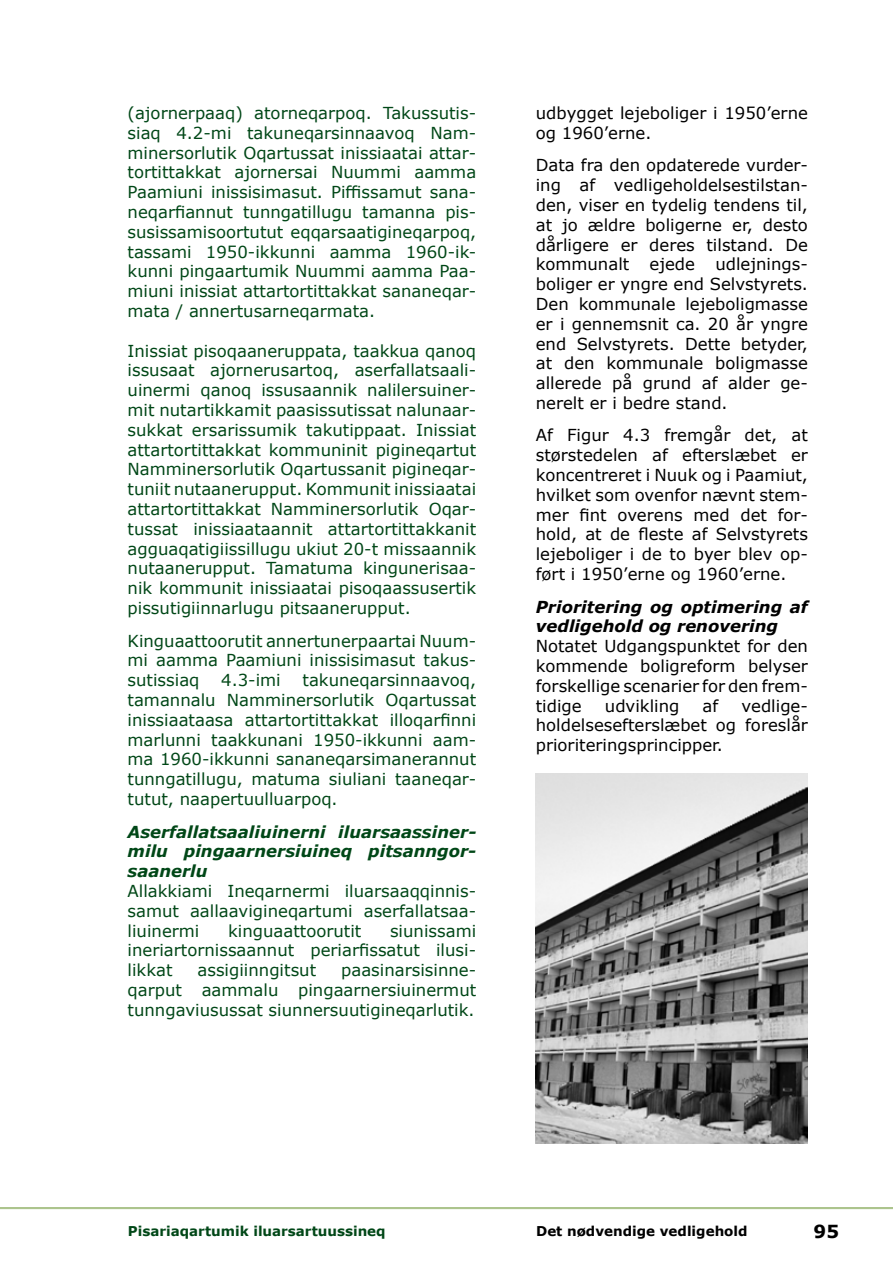
<style>
.page{position:relative;width:893px;height:1263px;background:#fff}
.page>*{position:absolute;margin:0;border:0;box-sizing:border-box;transform-origin:0 0}
.t1{font:700 18px "Verdana";color:#000}
.t2{font:16.5px/19.8px "Verdana";color:#004717;text-align:justify}
.t3{font:16.5px/19.8px "Verdana";color:#000;text-align:justify}
.t4{font:italic 700 16.5px/19.8px "Verdana";color:#004717;text-align:justify}
.t5{font:italic 700 16.5px/19.8px "Verdana";color:#000}
.t6{font:700 13.5px "Verdana";color:#004717}
.t7{font:700 13.5px "Verdana";color:#000}
</style>
<div class="page">
<hr style="left:0;top:1207px;width:893px;height:2px;background:#acc48d">
<img style="left:536px;top:774px;width:272px;height:370px">
<p class="t2" style="left:128px;top:103px;width:350px">(ajornerpaaq) atorneqarpoq. Takussutis&shy;siaq 4.2-mi takuneqarsinnaavoq Nam&shy;minersorlutik Oqartussat inissiaatai attar&shy;tortittakkat ajornersai Nuummi aamma Paamiuni inissisimasut. Piffissamut sana&shy;neqarfiannut tunngatillugu tamanna pis&shy;susissamisoortutut eqqarsaatigineqarpoq, tassami 1950-ikkunni aamma 1960-ik&shy;kunni pingaartumik Nuummi aamma Paa&shy;miuni inissiat attartortittakkat sananeqar&shy;mata / annertusarneqarmata.</p>
<p class="t2" style="left:128px;top:340px;width:350px">Inissiat pisoqaaneruppata, taakkua qanoq issusaat ajornerusartoq, aserfallatsaali&shy;uinermi qanoq issusaannik nalilersuiner&shy;mit nutartikkamit paasissutissat nalunaar&shy;sukkat ersarissumik takutippaat. Inissiat attartortittakkat kommuninit pigineqartut Namminersorlutik Oqartussanit pigineqar&shy;tuniit nutaanerupput. Kommunit inissiaatai attartortittakkat Namminersorlutik Oqar&shy;tussat inissiaataannit attartortittakkanit agguaqatigiissillugu ukiut 20-t missaannik nutaanerupput. Tamatuma kingunerisaa&shy;nik kommunit inissiaatai pisoqaassusertik pissutigiinnarlugu pitsaanerupput.</p>
<p class="t2" style="left:128px;top:630px;width:350px">Kinguaattoorutit annertunerpaartai Nuum&shy;mi aamma Paamiuni inissisimasut takus&shy;sutissiaq</p>
<p class="t2" style="left:128px;top:670px;width:350px;text-indent:175px">takuneqarsinnaavoq, tamannalu Namminersorlutik Oqartussat inissiaataasa attartortittakkat illoqarfinni marlunni taakkunani 1950-ikkunni aam&shy;ma 1960-ikkunni sananeqarsimanerannut tunngatillugu, matuma siuliani taaneqar&shy;tutut, naapertuulluarpoq.</p>
<p class="t4" style="left:128px;top:821px;width:350px">Aserfallatsaaliuinerni iluarsaassiner&shy;milu pingaarnersiuineq pitsanngor&shy;saanerlu</p>
<p class="t2" style="left:128px;top:881px;width:350px">Allakkiami Ineqarnermi iluarsaaqqinnis&shy;samut aallaavigineqartumi aserfallatsaa&shy;liuinermi</p>
<p class="t2" style="left:221px;top:670px;width:61px">4.3-imi</p>
<p class="t2" style="left:228px;top:920px;width:135px">kinguaattoorutit</p>
<p class="t2" style="left:128px;top:920px;width:350px;text-indent:262px">siunissami ineriartornissaannut periarfissatut ilusi&shy;likkat</p>
<p class="t2" style="left:128px;top:960px;width:350px;text-indent:214px">paasinarsisinne&shy;qarput aammalu pingaarnersiuinermut tunngaviusussat siunnersuutigineqarlutik.</p>
<p class="t2" style="left:197px;top:960px;width:120px">assigiinngitsut</p>
<p class="t3" style="left:536px;top:103px;width:274px">udbygget lejeboliger i 1950’erne og 1960’erne.</p>
<p class="t3" style="left:536px;top:155px;width:274px">Data fra den opdaterede vurder&shy;ing af vedligeholdelsestilstan&shy;den, viser en tydelig tendens til, at jo ældre boligerne er, desto dårligere er deres tilstand. De kommunalt ejede udlejnings&shy;boliger er yngre end Selvstyrets.<br>Den kommunale lejeboligmasse er i gennemsnit ca. 20 år yngre end Selvstyrets. Dette betyder, at den kommunale boligmasse allerede på grund af alder ge&shy;nerelt er i bedre stand.</p>
<p class="t3" style="left:536px;top:425px;width:274px">Af Figur 4.3 fremgår det, at størstedelen af efterslæbet er koncentreret i Nuuk og i Paamiut, hvilket som ovenfor nævnt stem&shy;mer fint overens med det for&shy;hold, at de fleste af Selvstyrets lejeboliger i de to byer blev op&shy;ført i 1950’erne og 1960’erne.</p>
<p class="t5" style="left:536px;top:596px;width:274px">Prioritering og optimering af vedligehold og renovering</p>
<p class="t3" style="left:536px;top:636px;width:274px">Notatet Udgangspunktet for den kommende boligreform belyser forskellige scenarier for den frem&shy;tidige</p>
<p class="t3" style="left:605px;top:696px;width:76px">udvikling</p>
<p class="t3" style="left:703px;top:696px;width:17px">af</p>
<p class="t3" style="left:536px;top:696px;width:274px;text-indent:206px">vedlige&shy;holdelsesefterslæbet og foreslår prioriteringsprincipper.</p>
<p class="t6" style="left:128px;top:1222px;width:259px">Pisariaqartumik iluarsartuussineq</p>
<p class="t7" style="left:536px;top:1221px;width:213px">Det nødvendige vedligehold</p>
<p class="t1" style="left:814px;top:1219px;width:27px">95</p>
</div>
